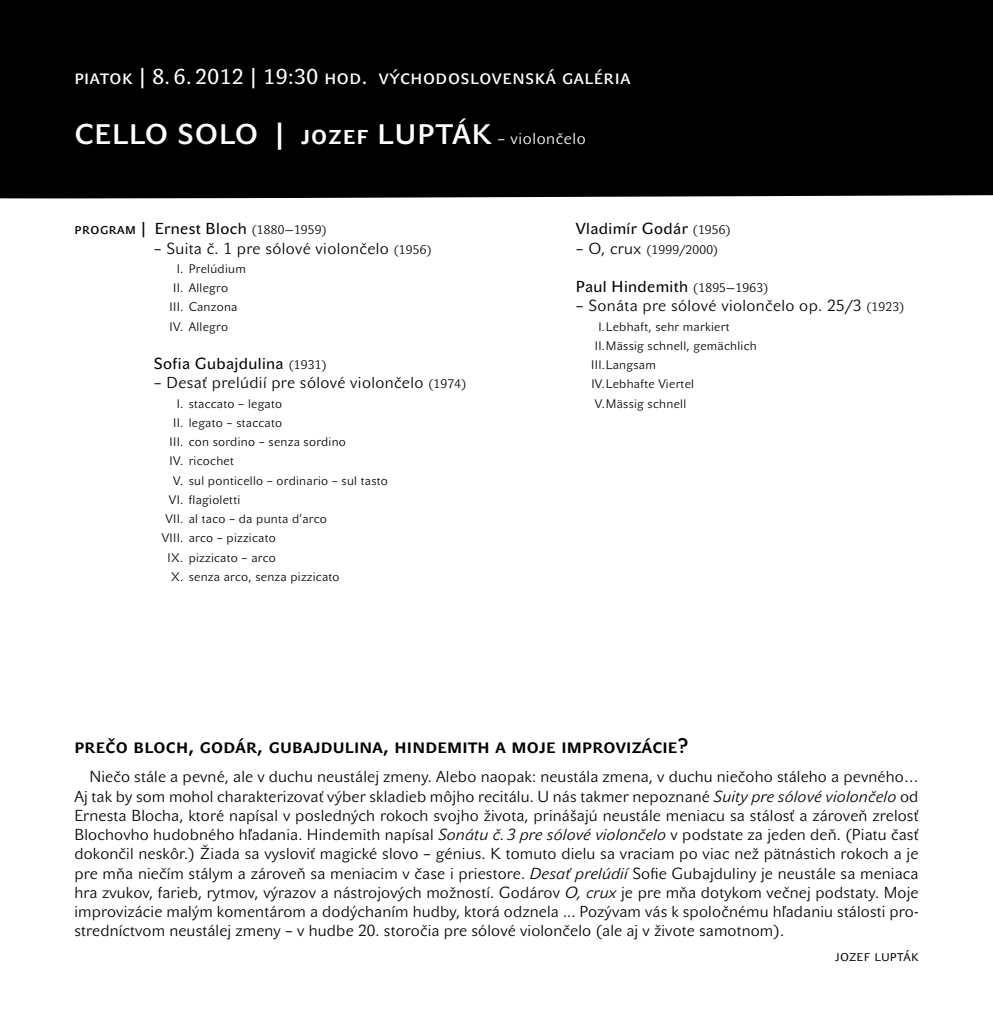
<style>
.page{position:relative;width:993px;height:1032px;background:#fff}
.page>*{position:absolute;margin:0;border:0;box-sizing:border-box;transform-origin:0 0}
.t1{font:28px "John Sans Medium Pro";letter-spacing:.04em;color:#fff}
.t2{font:21px "John Sans Medium Pro";letter-spacing:.01em;color:#000}
.t3{font:21px "John Sans Text Pro";letter-spacing:.025em;color:#fff}
.t4{font:15.75px/19.2px "John Sans Lite Pro";letter-spacing:.01em;color:#000;text-align:justify}
.t5{font:15.75px "John Sans Text Pro";letter-spacing:.025em;color:#000}
.t6{font:12.25px/19.2px "John Sans Lite Pro";letter-spacing:.025em;color:#000}
.s1{font-family:"John Sans Lite Pro";font-size:15.75px}
.s2{font-family:"John Sans Lite Pro";font-size:12.25px}
.s3{font-size:12.25px}
.s4{font-size:15.75px}
.s5{font-style:italic}
</style>
<div class="page">
<div style="left:0;top:0;width:992px;height:198px;background:#000"></div>
<h2 class="t3" style="left:74px;top:65px;width:557px">piatok | 8. 6. 2012 | 19:30 hod. východoslovenská galéria</h2>
<h1 class="t1" style="left:74px;top:118px;width:512px">CELLO SOLO | jozef LUPTÁK <span class="s1">– violončelo</span></h1>
<p class="t5" style="left:74px;top:220px;width:254px">program | Ernest Bloch <span class="s2">(1880—1959)</span></p>
<p class="t4" style="left:154px;top:239px;width:279px">– Suita č. 1 pre sólové violončelo <span class="s3">(1956)</span></p>
<p class="t6" style="left:169px;top:259px;width:78px;text-indent:7px">I. Prelúdium<br>II. Allegro<br>III. Canzona<br>IV. Allegro</p>
<p class="t5" style="left:154px;top:355px;width:174px">Sofia Gubajdulina <span class="s2">(1931)</span></p>
<p class="t4" style="left:154px;top:373px;width:314px">– Desať prelúdií pre sólové violončelo <span class="s3">(1974)</span></p>
<p class="t6" style="left:177px;top:394px;width:107px">I. staccato – legato</p>
<p class="t6" style="left:173px;top:413px;width:111px">II. legato – staccato</p>
<p class="t6" style="left:169px;top:432px;width:178px">III. con sordino – senza sordino</p>
<p class="t6" style="left:169px;top:452px;width:66px">IV. ricochet</p>
<p class="t6" style="left:173px;top:471px;width:216px">V. sul ponticello – ordinario – sul tasto</p>
<p class="t6" style="left:169px;top:490px;width:73px">VI. flagioletti</p>
<p class="t6" style="left:165px;top:509px;width:163px">VII. al taco – da punta d‘arco</p>
<p class="t6" style="left:162px;top:528px;width:115px">VIII. arco – pizzicato</p>
<p class="t6" style="left:167px;top:548px;width:110px">IX. pizzicato – arco</p>
<p class="t6" style="left:171px;top:567px;width:170px">X. senza arco, senza pizzicato</p>
<p class="t5" style="left:575px;top:220px;width:156px">Vladimír Godár <span class="s2">(1956)</span></p>
<p class="t6" style="left:575px;top:240px;width:144px"><span class="s4">– O, crux</span> (1999/2000)</p>
<p class="t5" style="left:575px;top:278px;width:194px">Paul Hindemith <span class="s2">(1895—1963)</span></p>
<p class="t4" style="left:575px;top:296px;width:330px">– Sonáta pre sólové violončelo op. 25/3 <span class="s3">(1923)</span></p>
<p class="t6" style="left:591px;top:317px;width:167px;text-indent:7px">I.Lebhaft, sehr markiert<br>II.Mässig schnell, gemächlich<br>III.Langsam<br>IV.Lebhafte Viertel<br>V.Mässig schnell</p>
<h2 class="t2" style="left:74px;top:734px;width:615px">prečo bloch, godár, gubajdulina, hindemith a moje improvizácie?</h2>
<p class="t4" style="left:74px;top:767px;width:845px;text-indent:15px">Niečo stále a pevné, ale v duchu neustálej zmeny. Alebo naopak: neustála zmena, v duchu niečoho stáleho a pevného… Aj tak by som mohol charakterizovať výber skladieb môjho recitálu. U nás takmer nepoznané <span class="s5">Suity pre sólové violončelo</span> od Ernesta Blocha, ktoré napísal v posledných rokoch svojho života, prinášajú neustále meniacu sa stálosť a zároveň zrelosť Blochovho hudobného hľadania. Hindemith napísal <span class="s5">Sonátu č. 3 pre sólové violončelo</span> v podstate za jeden deň. (Piatu časť dokončil neskôr.) Žiada sa vysloviť magické slovo – génius. K tomuto dielu sa vraciam po viac než pätnástich rokoch a je pre mňa niečím stálym a zároveň sa meniacim v čase i priestore. <span class="s5">Desať prelúdií</span> Sofie Gubajduliny je neustále sa meniaca hra zvukov, farieb, rytmov, výrazov a nástrojových možností. Godárov <span class="s5">O, crux</span> je pre mňa dotykom večnej podstaty. Moje improvizácie malým komentárom a dodýchaním hudby, ktorá odznela ... Pozývam vás k spoločnému hľadaniu stálosti pro&shy;stredníctvom neustálej zmeny – v hudbe 20. storočia pre sólové violončelo (ale aj v živote samotnom).</p>
<p class="t4" style="left:835px;top:945px;width:85px">jozef lupták</p>
</div>
